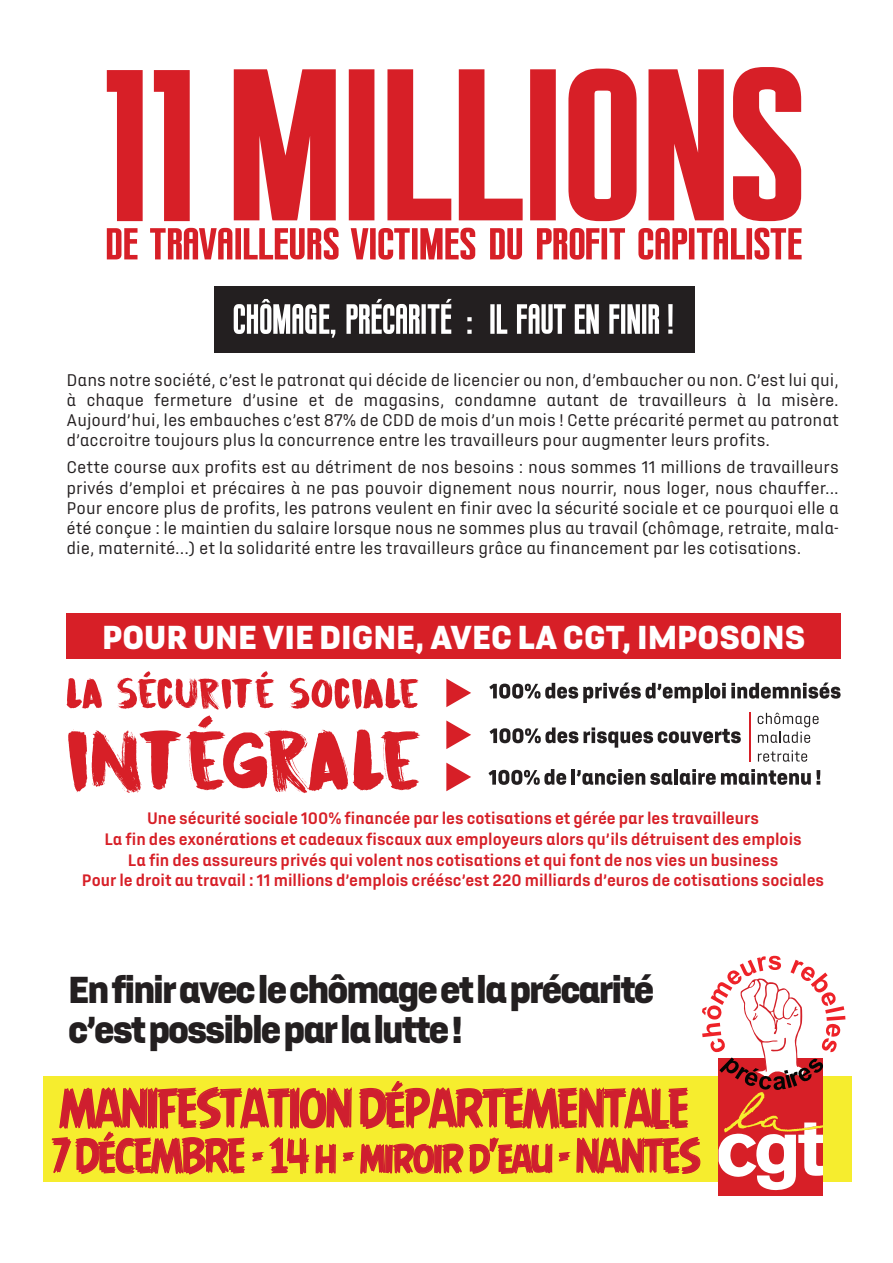
<style>
.page{position:relative;width:893px;height:1263px;background:#fff}
.page>*{position:absolute;margin:0;border:0;box-sizing:border-box;transform-origin:0 0}
.t1{font:48.75px "Angry Birds";letter-spacing:-.04em;color:#cf1f2f}
.t2{font:43.05px "Angry Birds";letter-spacing:-.045em;color:#cf1f2f}
.t3{font:800 39.9px/39.8px "DS Automobiles Office";letter-spacing:-.05em;color:#231f20}
.t4{font:800 35.25px "DS Automobiles Office";color:#fff}
.t5{font:18px/20.1px "DS Automobiles Office";color:#231f20;text-align:justify}
.t6{font:700 17.25px/20.7px "DS Automobiles Office";color:#d71f27;text-align:center}
</style>
<div class="page">
<svg style="left:107px;top:70px;width:36px;height:151px"></svg>
<svg style="left:154px;top:70px;width:36px;height:151px"></svg>
<svg style="left:234px;top:69px;width:102px;height:151px"></svg>
<div style="left:349px;top:69px;width:25px;height:151px;background:#d71f27"></div>
<svg style="left:387px;top:69px;width:64px;height:151px"></svg>
<svg style="left:459px;top:69px;width:64px;height:151px"></svg>
<svg style="left:530px;top:69px;width:26px;height:151px;background:#d7222a"></svg>
<svg style="left:568px;top:69px;width:69px;height:152px"></svg>
<svg style="left:648px;top:69px;width:76px;height:151px;background:#dd4249"></svg>
<svg style="left:733px;top:67px;width:68px;height:154px"></svg>
<svg style="left:107px;top:228px;width:31px;height:31px"></svg>
<svg style="left:150px;top:228px;width:189px;height:32px"></svg>
<svg style="left:351px;top:228px;width:124px;height:32px"></svg>
<svg style="left:490px;top:228px;width:32px;height:31px"></svg>
<svg style="left:537px;top:228px;width:88px;height:32px"></svg>
<svg style="left:638px;top:228px;width:164px;height:32px"></svg>
<div style="left:214px;top:286px;width:480px;height:67px;background:#231f20"></div>
<svg style="left:234px;top:299px;width:101px;height:39px"></svg>
<svg style="left:346px;top:299px;width:106px;height:35px"></svg>
<svg style="left:467px;top:317px;width:5px;height:17px"></svg>
<svg style="left:490px;top:304px;width:17px;height:30px"></svg>
<svg style="left:517px;top:304px;width:49px;height:30px"></svg>
<svg style="left:575px;top:304px;width:24px;height:30px"></svg>
<svg style="left:609px;top:304px;width:50px;height:30px"></svg>
<svg style="left:668px;top:304px;width:5px;height:30px"></svg>
<div style="left:67px;top:613px;width:774px;height:46px;background:#d71f27"></div>
<svg style="left:446px;top:763px;width:25px;height:28px"></svg>
<svg style="left:488px;top:769px;width:78px;height:16px"></svg>
<hr style="left:571px;top:769px;width:4px;height:16px;background:#231f20">
<svg style="left:577px;top:769px;width:95px;height:16px"></svg>
<hr style="left:674px;top:769px;width:4px;height:16px;background:#231f20">
<svg style="left:680px;top:769px;width:140px;height:16px"></svg>
<svg style="left:446px;top:678px;width:25px;height:29px"></svg>
<svg style="left:489px;top:682px;width:214px;height:21px"></svg>
<hr style="left:705px;top:683px;width:3px;height:15px;background:#231f20">
<svg style="left:710px;top:682px;width:131px;height:17px"></svg>
<svg style="left:446px;top:720px;width:25px;height:29px"></svg>
<svg style="left:489px;top:727px;width:252px;height:21px"></svg>
<svg style="left:758px;top:713px;width:61px;height:30px"></svg>
<svg style="left:758px;top:750px;width:49px;height:12px"></svg>
<hr style="left:749px;top:713px;width:2px;height:49px;background:#d71f27">
<svg style="left:67px;top:671px;width:353px;height:122px"></svg>
<svg style="left:51px;top:956px;width:794px;height:240px"></svg>
<p class="t5" style="left:67px;top:369px;width:774px">Dans notre société, c’est le patronat qui décide de licencier ou non, d’embaucher ou non. C’est lui qui, à chaque fermeture d’usine et de magasins, condamne autant de travailleurs à la misère.<br>Aujourd’hui, les embauches c’est 87% de CDD de mois d’un mois ! Cette précarité permet au patronat d’accroitre toujours plus la concurrence entre les travailleurs pour augmenter leurs profits.</p>
<p class="t5" style="left:67px;top:457px;width:774px">Cette course aux profits est au détriment de nos besoins : nous sommes 11 millions de travailleurs privés d’emploi et précaires à ne pas pouvoir dignement nous nourrir, nous loger, nous chauffer...<br>Pour encore plus de profits, les patrons veulent en finir avec la sécurité sociale et ce pourquoi elle a été conçue : le maintien du salaire lorsque nous ne sommes plus au travail (chômage, retraite, mala&shy;die, maternité...) et la solidarité entre les travailleurs grâce au financement par les cotisations.</p>
<h3 class="t4" style="left:102px;top:613px;width:705px">POUR UNE VIE DIGNE, AVEC LA CGT, IMPOSONS</h3>
<p class="t6" style="left:82px;top:807px;width:744px">Une sécurité sociale 100% financée par les cotisations et gérée par les travailleurs<br>La fin des exonérations et cadeaux fiscaux aux employeurs alors qu’ils détruisent des emplois<br>La fin des assureurs privés qui volent nos cotisations et qui font de nos vies un business<br>Pour le droit au travail : 11 millions d’emplois créésc’est 220 milliards d’euros de cotisations sociales</p>
<h3 class="t3" style="left:68px;top:967px;width:588px">En finir avec le chômage et la précarité c’est possible par la lutte !</h3>
<h1 class="t1" style="left:60px;top:1076px;width:631px">MANIFESTATION DÉPARTEMENTALE</h1>
<h2 class="t2" style="left:51px;top:1127px;width:651px">7DÉCEMBRE-14h-miroird'eau-NANTES</h2>
</div>
